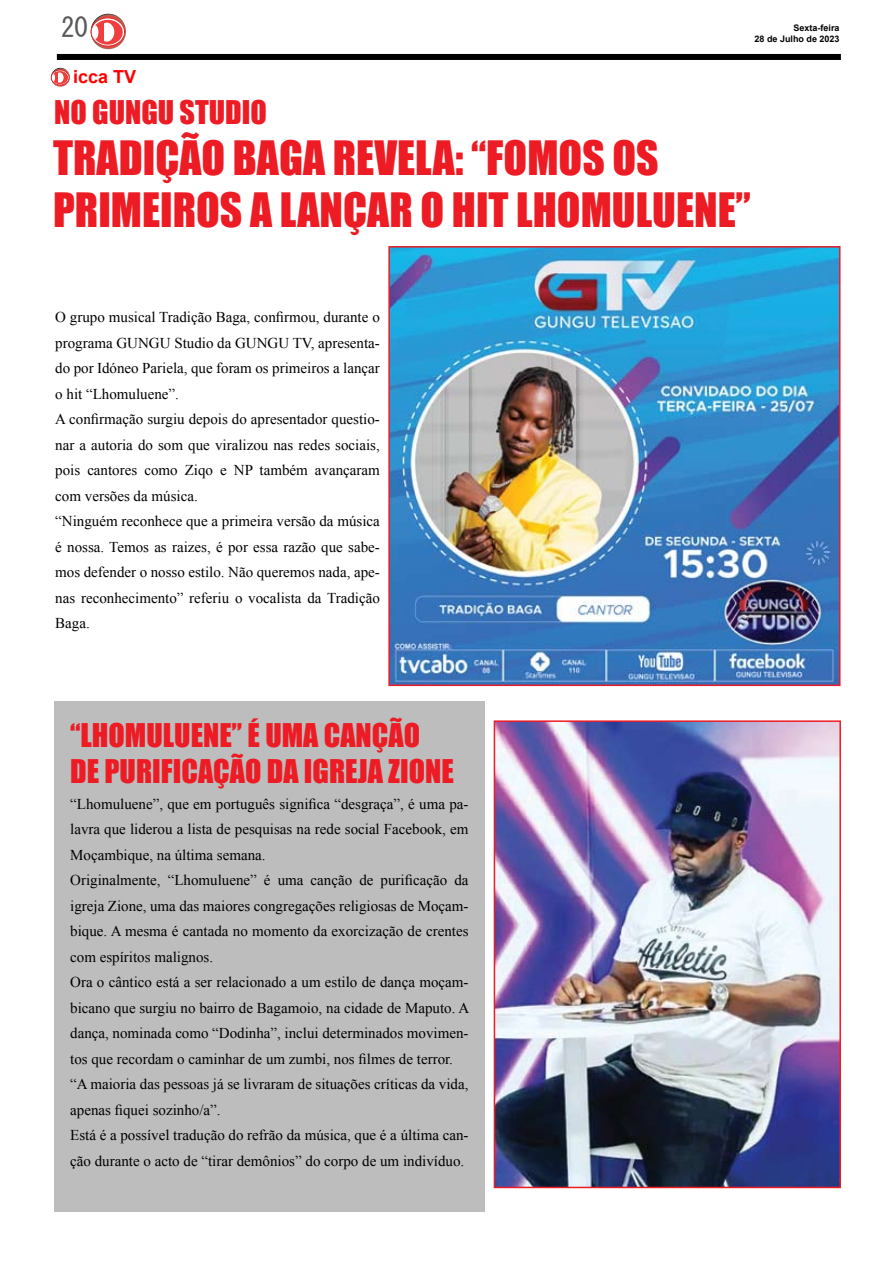
<style>
.page{position:relative;width:893px;height:1263px;background:#fff}
.page>*{position:absolute;margin:0;border:0;box-sizing:border-box;transform-origin:0 0}
.t1{font:43.5px/52.2px "Impact";color:#ed1c24}
.t2{font:30px/36px "Impact";color:#ed1c24}
.t3{font:27px "MS Gothic";color:#58595b}
.t4{font:700 18px "Arial";color:#fe0000}
.t5{font:15px/25.5px "Times New Roman";color:#000}
.t6{font:700 9px/10.8px "Arial";color:#000;text-align:right}
</style>
<div class="page">
<div style="left:57px;top:54px;width:784px;height:6px;background:#000"></div>
<div style="left:54px;top:701px;width:431px;height:510px;background:#bdbdbd"></div>
<svg style="left:91px;top:14px;width:35px;height:35px"></svg>
<svg style="left:91px;top:18px;width:34px;height:28px"></svg>
<div style="left:91px;top:18px;width:34px;height:28px;border:1px solid #d9322f;border-radius:50%"></div>
<svg style="left:93px;top:20px;width:30px;height:25px"></svg>
<div style="left:92px;top:26px;width:6px;height:13px;background:#fff;border-radius:50%"></div>
<div style="left:99px;top:23px;width:15px;height:19px;background:#fff;border-radius:50%"></div>
<hr style="left:99px;top:22px;width:4px;height:20px;background:#ef3e3d">
<svg style="left:51px;top:68px;width:19px;height:19px"></svg>
<div style="left:51px;top:70px;width:18px;height:15px;border:1px solid #d9322f;border-radius:50%"></div>
<div style="left:52px;top:71px;width:16px;height:13px;background:#ef3e3d;border-radius:50%"></div>
<div style="left:56px;top:73px;width:8px;height:10px;background:#fff;border-radius:50%"></div>
<svg style="left:52px;top:72px;width:6px;height:11px"></svg>
<img style="left:497px;top:723px;width:341px;height:462px">
<div style="left:494px;top:720px;width:347px;height:468px;border:2px solid #ed1c24"></div>
<img style="left:391px;top:249px;width:446px;height:434px">
<div style="left:388px;top:246px;width:452px;height:440px;border:2px solid #ed1c24"></div>
<h3 class="t3" style="left:61px;top:14px;width:28px">20</h3>
<p class="t6" style="left:754px;top:23px;width:87px">Sexta-feira<br>28 de Julho de 2023</p>
<p class="t4" style="left:73px;top:65px;width:65px">icca TV</p>
<h2 class="t2" style="left:54px;top:93px;width:214px">NO GUNGU STUDIO</h2>
<h1 class="t1" style="left:53px;top:130px;width:699px">TRADIÇÃO BAGA REVELA: “FOMOS OS<br>PRIMEIROS A LANÇAR O HIT LHOMULUENE”</h1>
<p class="t5" style="left:55px;top:304px;width:326px">O grupo musical Tradição Baga, confirmou, durante o programa GUNGU Studio da GUNGU TV, apresenta&shy;do por Idóneo Pariela, que foram os primeiros a lançar o hit “Lhomuluene”.<br>A confirmação surgiu depois do apresentador questio&shy;nar a autoria do som que viralizou nas redes sociais, pois cantores como Ziqo e NP também avançaram com versões da música.<br>“Ninguém reconhece que a primeira versão da música é nossa. Temos as raizes, é por essa razão que sabe&shy;mos defender o nosso estilo. Não queremos nada, ape&shy;nas reconhecimento” referiu o vocalista da Tradição Baga.</p>
<h2 class="t2" style="left:70px;top:717px;width:385px">“LHOMULUENE” É UMA CANÇÃO<br>DE PURIFICAÇÃO DA IGREJA ZIONE</h2>
<p class="t5" style="left:70px;top:791px;width:401px">“Lhomuluene”, que em português significa “desgraça”, é uma pa&shy;lavra que liderou a lista de pesquisas na rede social Facebook, em Moçambique, na última semana.<br>Originalmente, “Lhomuluene” é uma canção de purificação da igreja Zione, uma das maiores congregações religiosas de Moçam&shy;bique. A mesma é cantada no momento da exorcização de crentes com espíritos malignos.<br>Ora o cântico está a ser relacionado a um estilo de dança moçam&shy;bicano que surgiu no bairro de Bagamoio, na cidade de Maputo. A dança, nominada como “Dodinha”, inclui determinados movimen&shy;tos que recordam o caminhar de um zumbi, nos filmes de terror. “A maioria das pessoas já se livraram de situações críticas da vida, apenas fiquei sozinho/a”.<br>Está é a possível tradução do refrão da música, que é a última can&shy;ção durante o acto de “tirar demônios” do corpo de um indivíduo.</p>
</div>
